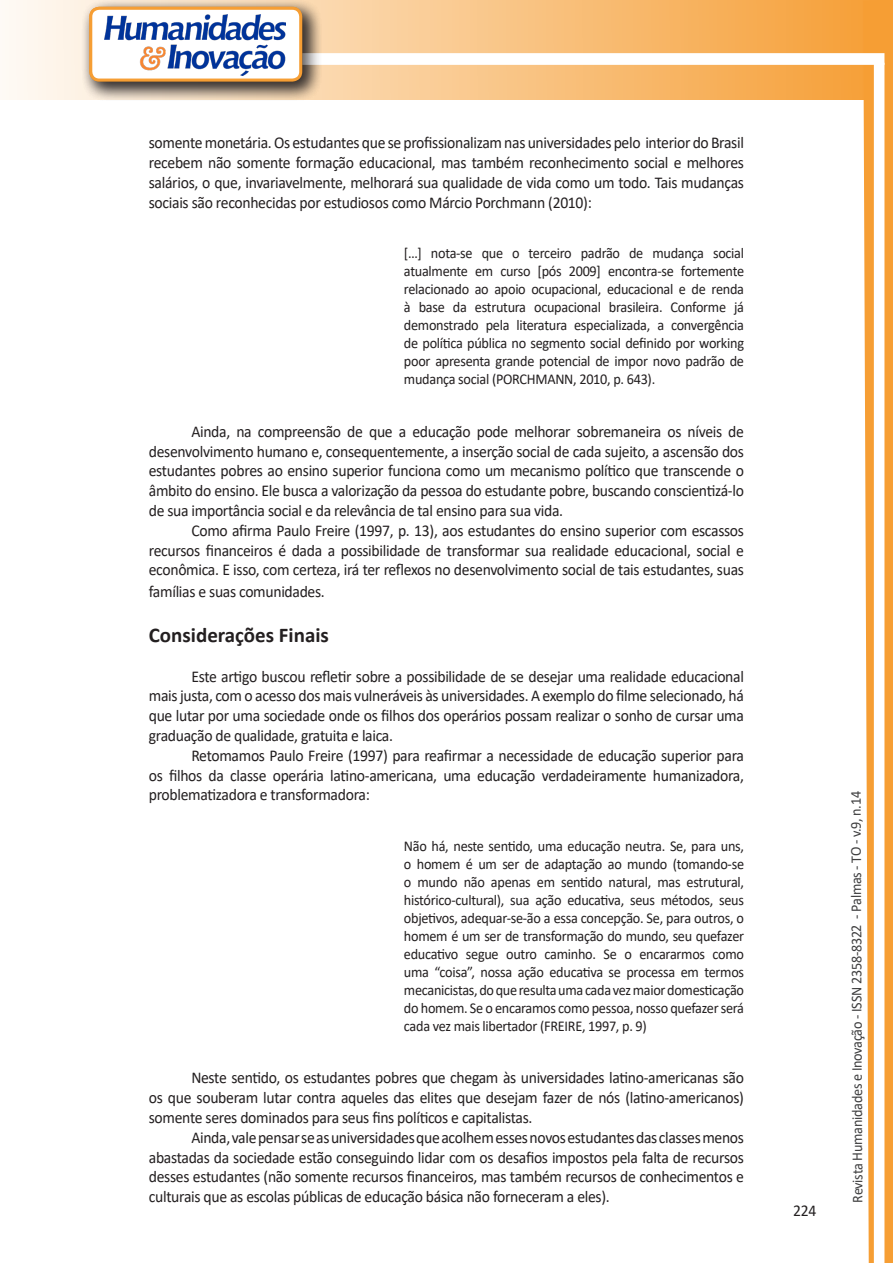
<style>
.page{position:relative;width:893px;height:1263px;background:#fff}
.page>*{position:absolute;margin:0;border:0;box-sizing:border-box;transform-origin:0 0}
.Titulo_2{font:700 21px "Calibri";color:#231f20}
.texto{font:16.5px/19.8px "Calibri";letter-spacing:-.02em;color:#231f20;text-align:justify;scale:.95 1}
.citacao{font:15px/18px "Calibri";letter-spacing:-.02em;color:#231f20;text-align:justify;scale:.95 1}
.t1{font:15px "Calibri";letter-spacing:-.025em;color:#3e3e3f;scale:.95 1}
</style>
<div class="page">
<svg style="left:5px;top:0;width:858px;height:100px;background:#f9c484"></svg>
<div style="left:302px;top:53px;width:582px;height:12px;background:#fff;border:2px solid #fff"></div>
<svg style="left:863px;top:0;width:30px;height:1263px"></svg>
<div style="left:81px;top:0;width:241px;height:102px;background:#231f20;opacity:.75"></div>
<svg style="left:91px;top:8px;width:210px;height:72px"></svg>
<div style="left:89px;top:7px;width:213px;height:75px;border:3px solid #f69e34;border-radius:9px"></div>
<p class="texto" style="left:149px;top:133px;width:628px">somente monetária. Os estudantes que se profissionalizam nas universidades pelo interior do Brasil recebem não somente formação educacional, mas também reconhecimento social e melhores salários, o que, invariavelmente, melhorará sua qualidade de vida como um todo. Tais mudanças sociais são reconhecidas por estudiosos como Márcio Porchmann (2010):</p>
<p class="citacao" style="left:404px;top:244px;width:360px">[…] nota-se que o terceiro padrão de mudança social atualmente em curso [pós 2009] encontra-se fortemente relacionado ao apoio ocupacional, educacional e de renda à base da estrutura ocupacional brasileira. Conforme já demonstrado pela literatura especializada, a convergência de política pública no segmento social definido por working poor apresenta grande potencial de impor novo padrão de mudança social (PORCHMANN, 2010, p. 643).</p>
<p class="texto" style="left:149px;top:421px;width:628px;text-indent:43px">Ainda, na compreensão de que a educação pode melhorar sobremaneira os níveis de desenvolvimento humano e, consequentemente, a inserção social de cada sujeito, a ascensão dos estudantes pobres ao ensino superior funciona como um mecanismo político que transcende o âmbito do ensino. Ele busca a valorização da pessoa do estudante pobre, buscando conscientizá-lo de sua importância social e da relevância de tal ensino para sua vida.</p>
<p class="texto" style="left:149px;top:520px;width:628px;text-indent:43px">Como afirma Paulo Freire (1997, p. 13), aos estudantes do ensino superior com escassos recursos financeiros é dada a possibilidade de transformar sua realidade educacional, social e econômica. E isso, com certeza, irá ter reflexos no desenvolvimento social de tais estudantes, suas</p>
<p class="texto" style="left:149px;top:581px;width:187px">famílias e suas comunidades.</p>
<p class="Titulo_2" style="left:149px;top:620px;width:182px">Considerações Finais</p>
<p class="texto" style="left:149px;top:666px;width:628px;text-indent:43px">Este artigo buscou refletir sobre a possibilidade de se desejar uma realidade educacional mais justa, com o acesso dos mais vulneráveis às universidades. A exemplo do filme selecionado, há que lutar por uma sociedade onde os filhos dos operários possam realizar o sonho de cursar uma graduação de qualidade, gratuita e laica.</p>
<p class="texto" style="left:149px;top:745px;width:628px;text-indent:43px">Retomamos Paulo Freire (1997) para reafirmar a necessidade de educação superior para os filhos da classe operária latino-americana, uma educação verdadeiramente humanizadora, problematizadora e transformadora:</p>
<p class="citacao" style="left:404px;top:837px;width:360px">Não há, neste sentido, uma educação neutra. Se, para uns, o homem é um ser de adaptação ao mundo (tomando-se o mundo não apenas em sentido natural, mas estrutural, histórico-cultural), sua ação educativa, seus métodos, seus objetivos, adequar-se-ão a essa concepção. Se, para outros, o homem é um ser de transformação do mundo, seu quefazer educativo segue outro caminho. Se o encararmos como uma “coisa”, nossa ação educativa se processa em termos mecanicistas, do que resulta uma cada vez maior domesticação do homem. Se o encaramos como pessoa, nosso quefazer será cada vez mais libertador (FREIRE, 1997, p. 9)</p>
<p class="texto" style="left:149px;top:1067px;width:628px;text-indent:43px">Neste sentido, os estudantes pobres que chegam às universidades latino-americanas são os que souberam lutar contra aqueles das elites que desejam fazer de nós (latino-americanos) somente seres dominados para seus fins políticos e capitalistas.</p>
<p class="texto" style="left:149px;top:1127px;width:628px;text-indent:43px">Ainda, vale pensar se as universidades que acolhem esses novos estudantes das classes menos abastadas da sociedade estão conseguindo lidar com os desafios impostos pela falta de recursos desses estudantes (não somente recursos financeiros, mas também recursos de conhecimentos e culturais que as escolas públicas de educação básica não forneceram a eles).</p>
<p class="texto" style="left:793px;top:1200px;width:26px">224</p>
<p class="t1" style="left:846px;top:1203px;width:435px;rotate:-90deg">Revista Humanidades e Inovação - ISSN 2358-8322 - Palmas - TO - v.9, n.14</p>
</div>
